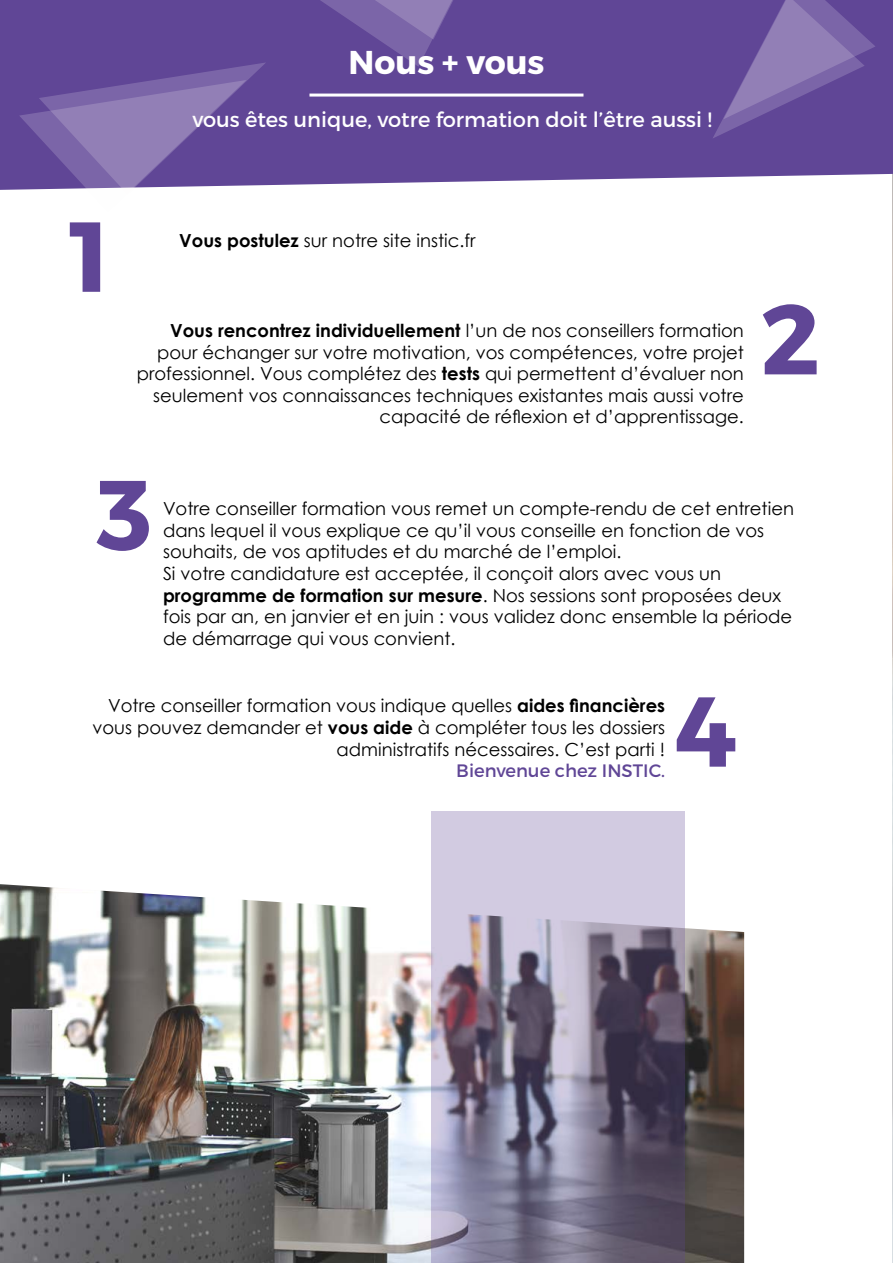
<style>
.page{position:relative;width:893px;height:1263px;background:#fff}
.page>*{position:absolute;margin:0;border:0;box-sizing:border-box;transform-origin:0 0}
.t1{font:700 99px "Montserrat";color:#604696}
.t2{font:700 33px "Montserrat";color:#fff}
.t3{font:21px "Montserrat";color:#fff}
.t4{font:18px/21.6px "Century Gothic";color:#000;text-align:right}
.t5{font:18px "Montserrat";color:#604696}
.s1{font-weight:700}
</style>
<div class="page">
<img style="left:892px;top:190px;width:1px;height:1073px">
<svg style="left:0;top:0;width:893px;height:190px;background:#6a529d"></svg>
<img style="left:0;top:884px;width:744px;height:379px">
<svg style="left:432px;top:811px;width:253px;height:452px;background:#90889e"></svg>
<svg style="left:19px;top:62px;width:247px;height:128px;background:#7660a4"></svg>
<svg style="left:294px;top:0;width:241px;height:67px;background:#69519c"></svg>
<svg style="left:712px;top:0;width:163px;height:139px;background:#715aa1"></svg>
<hr style="left:309px;top:94px;width:274px;height:3px;background:#fff">
<h1 class="t1" style="left:69px;top:195px;width:42px">1</h1>
<h2 class="t2" style="left:348px;top:42px;width:197px">Nous + vous</h2>
<p class="t3" style="left:192px;top:106px;width:521px">vous êtes unique, votre formation doit l’être aussi !</p>
<p class="t4" style="left:179px;top:229px;width:298px"><span class="s1">Vous postulez</span> sur notre site instic.fr</p>
<p class="t4" style="left:137px;top:319px;width:609px"><span class="s1">Vous rencontrez individuellement</span> l’un de nos conseillers formation pour échanger sur votre motivation, vos compétences, votre projet professionnel. Vous complétez des <span class="s1">tests</span> qui permettent d’évaluer non seulement vos connaissances techniques existantes mais aussi votre capacité de réflexion et d’apprentissage.</p>
<h1 class="t1" style="left:761px;top:278px;width:61px">2</h1>
<h1 class="t1" style="left:97px;top:454px;width:57px">3</h1>
<p class="t4" style="left:163px;top:498px;width:632px;text-align:left">Votre conseiller formation vous remet un compte-rendu de cet entretien dans lequel il vous explique ce qu’il vous conseille en fonction de vos souhaits, de vos aptitudes et du marché de l’emploi.<br>Si votre candidature est acceptée, il conçoit alors avec vous un <span class="s1">programme de formation sur mesure</span>. Nos sessions sont proposées deux fois par an, en janvier et en juin : vous validez donc ensemble la période de démarrage qui vous convient.</p>
<p class="t4" style="left:93px;top:695px;width:574px">Votre conseiller formation vous indique quelles <span class="s1">aides financières </span>vous pouvez demander et <span class="s1">vous aide</span> à compléter tous les dossiers administratifs nécessaires. C’est parti !</p>
<p class="t5" style="left:456px;top:760px;width:210px">Bienvenue chez INSTIC.</p>
<h1 class="t1" style="left:674px;top:670px;width:64px">4</h1>
</div>
